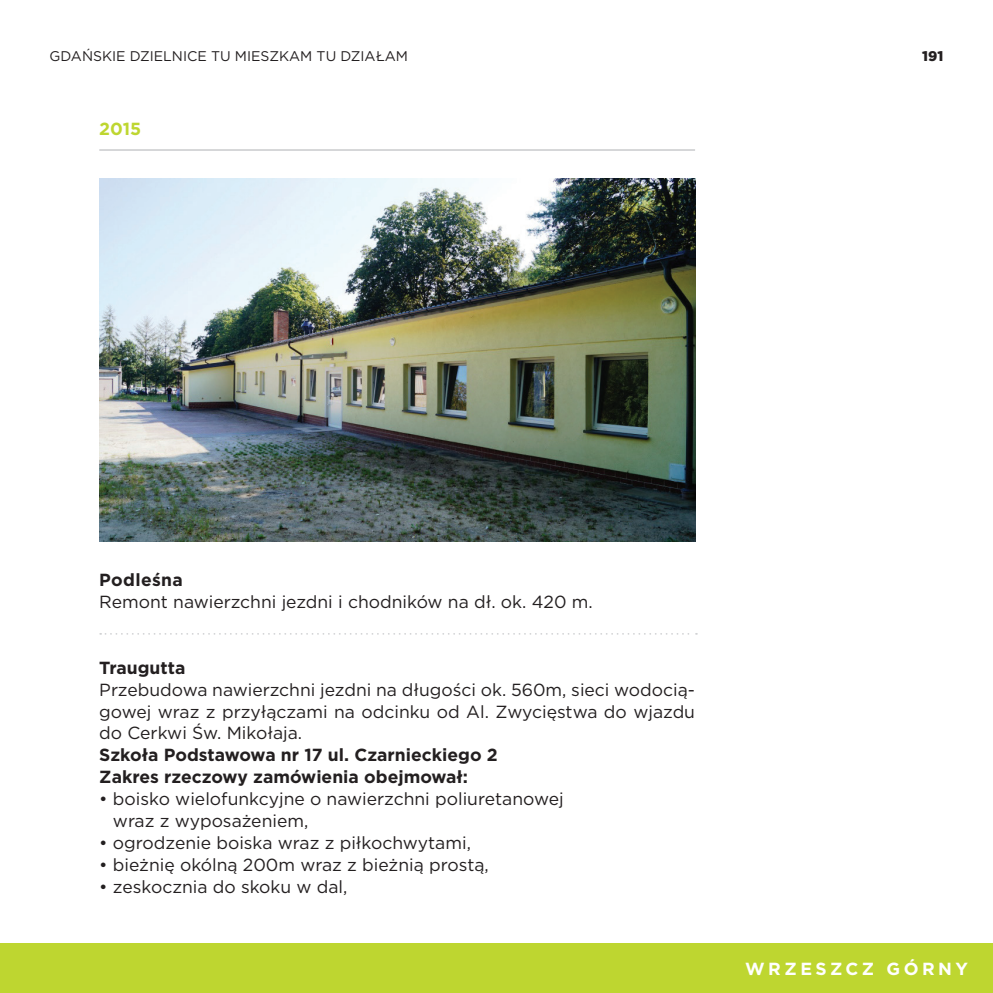
<style>
.page{position:relative;width:993px;height:993px;background:#fff}
.page>*{position:absolute;margin:0;border:0;box-sizing:border-box;transform-origin:0 0}
.t1{font:17.5px/21.9px "Gotham";color:#231f20;text-align:justify}
.t2{font:700 17.5px/21.9px "Gotham";color:#231f20}
.t3{font:700 17.5px "Gotham";letter-spacing:.2em;color:#fff}
.t4{font:700 17.5px "Gotham";letter-spacing:.02em;color:#231f20}
.t5{font:700 17.5px "Gotham";color:#bed630}
.t6{font:14px "Gotham";color:#231f20}
.t7{font:900 14px "Gotham";color:#231f20}
</style>
<div class="page">
<hr style="left:99px;top:149px;width:595px;height:2px;background:#d1d2d4">
<img style="left:99px;top:179px;width:595px;height:362px">
<svg style="left:100px;top:633px;width:596px;height:1px"></svg>
<div style="left:0;top:943px;width:992px;height:49px;background:#bed630"></div>
<p class="t6" style="left:50px;top:47px;width:360px">GDAŃSKIE DZIELNICE TU MIESZKAM TU DZIAŁAM</p>
<p class="t7" style="left:922px;top:46px;width:23px">191</p>
<p class="t5" style="left:99px;top:117px;width:43px">2015</p>
<p class="t4" style="left:99px;top:568px;width:85px">Podleśna</p>
<p class="t1" style="left:99px;top:590px;width:495px">Remont nawierzchni jezdni i chodników na dł. ok. 420 m.</p>
<p class="t2" style="left:99px;top:656px;width:88px">Traugutta</p>
<p class="t1" style="left:99px;top:678px;width:597px">Przebudowa nawierzchni jezdni na długości ok. 560m, sieci wodocią&shy;gowej wraz z przyłączami na odcinku od Al. Zwycięstwa do wjazdu do Cerkwi Św. Mikołaja.</p>
<p class="t2" style="left:99px;top:743px;width:400px">Szkoła Podstawowa nr 17 ul. Czarnieckiego 2<br>Zakres rzeczowy zamówienia obejmował:</p>
<p class="t1" style="left:113px;top:787px;width:452px;text-indent:-14px">• boisko wielofunkcyjne o nawierzchni poliuretanowej wraz z wyposażeniem,</p>
<p class="t1" style="left:99px;top:831px;width:373px">• ogrodzenie boiska wraz z piłkochwytami,</p>
<p class="t1" style="left:99px;top:853px;width:391px">• bieżnię okólną 200m wraz z bieżnią prostą,</p>
<p class="t1" style="left:99px;top:874px;width:249px">• zeskocznia do skoku w dal,</p>
<p class="t3" style="left:744px;top:957px;width:224px">WRZESZCZ GÓRNY</p>
</div>
